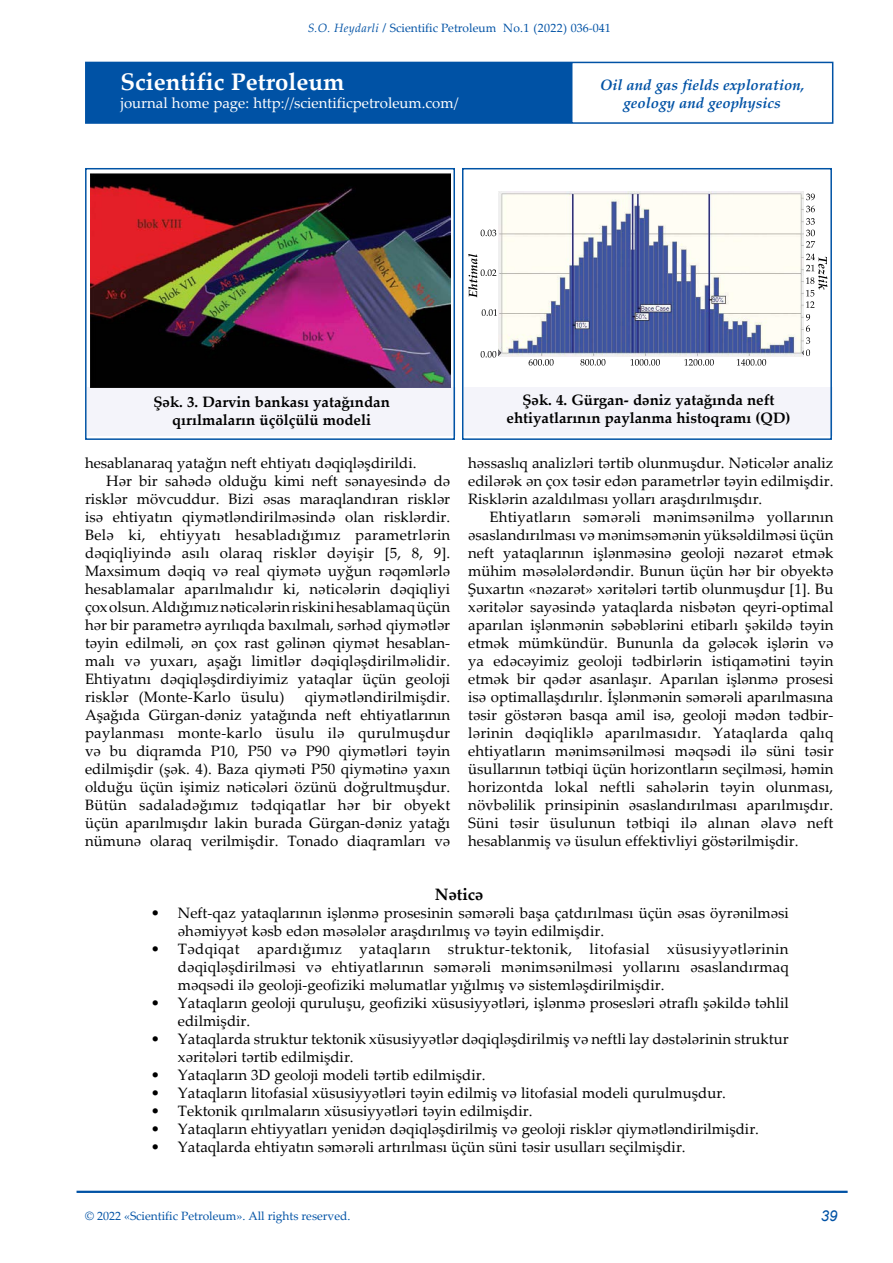
<style>
.page{position:relative;width:893px;height:1263px;background:#fff}
.page>*{position:absolute;margin:0;border:0;box-sizing:border-box;transform-origin:0 0}
.t1{font:700 24px "Palatino Linotype";color:#fff}
.t2{font:700 16.5px "Palatino Linotype";color:#000}
.t3{font:15px/18px "Palatino Linotype";color:#000;text-align:justify}
.t4{font:700 15px/18px "Palatino Linotype";color:#000;text-align:center}
.t5{font:15px "Palatino Linotype";color:#fff}
.t6{font:italic 700 15px/18px "Palatino Linotype";color:#0052a5;text-align:center}
.t7{font:15px "Palatino Linotype";letter-spacing:.02em;color:#000}
.t8{font:italic 15px "Arial";color:#0052a5}
.t9{font:12px "Palatino Linotype";color:#0052a5}
.s1{font-style:italic}
.s2{font-weight:700;font-style:italic}
</style>
<div class="page">
<hr style="left:77px;top:1191px;width:771px;height:2px;background:#0052a5">
<div style="left:571px;top:62px;width:262px;height:62px;border:2px solid #0052a5"></div>
<div style="left:86px;top:62px;width:484px;height:61px;background:#0052a5"></div>
<div style="left:85px;top:62px;width:486px;height:62px;border:2px solid #0052a5"></div>
<div style="left:87px;top:387px;width:369px;height:49px;background:#f4f4fa"></div>
<div style="left:464px;top:387px;width:369px;height:49px;background:#f4f4fa"></div>
<img style="left:90px;top:173px;width:360px;height:214px">
<svg style="left:481px;top:351px;width:15px;height:7px"></svg>
<svg style="left:806px;top:194px;width:9px;height:6px"></svg>
<svg style="left:806px;top:206px;width:9px;height:6px"></svg>
<svg style="left:806px;top:218px;width:9px;height:30px"></svg>
<svg style="left:806px;top:254px;width:21px;height:54px"></svg>
<svg style="left:806px;top:314px;width:4px;height:42px"></svg>
<svg style="left:737px;top:359px;width:29px;height:7px"></svg>
<svg style="left:684px;top:359px;width:30px;height:7px"></svg>
<svg style="left:630px;top:359px;width:30px;height:7px"></svg>
<svg style="left:580px;top:359px;width:25px;height:7px"></svg>
<svg style="left:529px;top:359px;width:25px;height:7px"></svg>
<svg style="left:481px;top:230px;width:15px;height:6px"></svg>
<svg style="left:468px;top:254px;width:28px;height:43px"></svg>
<svg style="left:482px;top:309px;width:15px;height:7px"></svg>
<img style="left:499px;top:191px;width:305px;height:165px">
<div style="left:85px;top:168px;width:370px;height:272px;border:2px solid #0053a5"></div>
<div style="left:462px;top:168px;width:370px;height:272px;border:2px solid #0053a5"></div>
<p class="t9" style="left:308px;top:20px;width:305px"><span class="s1">S.O. Heydarli</span> <span class="s2">/</span> Scientific Petroleum No.1 (2022) 036-041</p>
<h1 class="t1" style="left:121px;top:65px;width:225px">Scientific Petroleum</h1>
<p class="t5" style="left:121px;top:92px;width:339px">journal home page: http://scientificpetroleum.com/</p>
<p class="t6" style="left:600px;top:75px;width:206px">Oil and gas fields exploration, geology and geophysics</p>
<p class="t4" style="left:153px;top:392px;width:238px">Şək. 3. Darvin bankası yatağından qırılmaların üçölçülü modeli</p>
<p class="t4" style="left:506px;top:390px;width:285px">Şək. 4. Gürgan- dəniz yatağında neft ehtiyatlarının paylanma histoqramı (QD)</p>
<p class="t3" style="left:85px;top:453px;width:333px">hesablanaraq yatağın neft ehtiyatı dəqiqləşdirildi.</p>
<p class="t3" style="left:106px;top:471px;width:345px">Hər bir sahədə olduğu kimi neft sənayesində də</p>
<p class="t3" style="left:85px;top:489px;width:367px">risklər mövcuddur. Bizi əsas maraqlandıran risklər</p>
<p class="t3" style="left:85px;top:507px;width:367px">isə ehtiyatın qiymətləndirilməsində olan risklərdir.</p>
<p class="t7" style="left:85px;top:524px;width:367px">Belə ki, ehtiyyatı hesabladığımız parametrlərin</p>
<p class="t3" style="left:85px;top:543px;width:367px">dəqiqliyində asılı olaraq risklər dəyişir [5, 8, 9].</p>
<p class="t3" style="left:85px;top:561px;width:367px">Maxsimum dəqiq və real qiymətə uyğun rəqəmlərlə</p>
<p class="t3" style="left:85px;top:579px;width:367px">hesablamalar aparılmalıdır ki, nəticələrin dəqiqliyi</p>
<p class="t3" style="left:85px;top:597px;width:367px">çox olsun. Aldığımız nəticələrin riskini hesablamaq üçün</p>
<p class="t3" style="left:85px;top:615px;width:367px">hər bir parametrə ayrılıqda baxılmalı, sərhəd qiymətlər</p>
<p class="t3" style="left:85px;top:633px;width:367px">təyin edilməli, ən çox rast gəlinən qiymət hesablan-</p>
<p class="t3" style="left:85px;top:651px;width:367px">malı və yuxarı, aşağı limitlər dəqiqləşdirilməlidir.</p>
<p class="t3" style="left:85px;top:669px;width:367px">Ehtiyatını dəqiqləşdirdiyimiz yataqlar üçün geoloji</p>
<p class="t3" style="left:85px;top:687px;width:201px">risklər (Monte-Karlo üsulu)</p>
<p class="t3" style="left:85px;top:687px;width:367px;text-indent:220px">qiymətləndirilmişdir.<br>Aşağıda Gürgan-dəniz yatağında neft ehtiyatlarının paylanması monte-karlo üsulu ilə qurulmuşdur və bu diqramda P10, P50 və P90 qiymətləri təyin edilmişdir (şək. 4). Baza qiyməti P50 qiymətinə yaxın olduğu üçün işimiz nəticələri özünü doğrultmuşdur.<br>Bütün sadaladəğımız tədqiqatlar hər bir obyekt üçün aparılmışdır lakin burada Gürgan-dəniz yatağı nümunə olaraq verilmişdir. Tonado diaqramları və</p>
<p class="t3" style="left:468px;top:453px;width:367px">həssaslıq analizləri tərtib olunmuşdur. Nəticələr analiz edilərək ən çox təsir edən parametrlər təyin edilmişdir.<br>Risklərin azaldılması yolları araşdırılmışdır.</p>
<p class="t3" style="left:468px;top:507px;width:367px;text-indent:21px">Ehtiyatların səmərəli mənimsənilmə yollarının əsaslandırılması və mənimsəmənin yüksəldilməsi üçün neft yataqlarının işlənməsinə geoloji nəzarət etmək mühim məsələlərdəndir. Bunun üçün hər bir obyektə Şuxartın «nəzarət» xəritələri tərtib olunmuşdur [1]. Bu xəritələr sayəsində yataqlarda nisbətən qeyri-optimal aparılan işlənmənin səbəblərini etibarlı şəkildə təyin etmək mümkündür. Bununla da gələcək işlərin və ya edəcəyimiz geoloji tədbirlərin istiqamətini təyin etmək bir qədər asanlaşır. Aparılan işlənmə prosesi isə optimallaşdırılır. İşlənmənin səmərəli aparılmasına təsir göstərən basqa amil isə, geoloji mədən tədbir&shy;lərinin dəqiqliklə aparılmasıdır. Yataqlarda qalıq ehtiyatların mənimsənilməsi məqsədi ilə süni təsir üsullarının tətbiqi üçün horizontların seçilməsi, həmin horizontda lokal neftli sahələrin təyin olunması, növbəlilik prinsipinin əsaslandırılması aparılmışdır.<br>Süni təsir üsulunun tətbiqi ilə alınan əlavə neft hesablanmiş və üsulun effektivliyi göstərilmişdir.</p>
<p class="t2" style="left:435px;top:883px;width:50px">Nəticə</p>
<p class="t3" style="left:178px;top:903px;width:612px;text-indent:-27px">• Neft-qaz yataqlarının işlənmə prosesinin səmərəli başa çatdırılması üçün əsas öyrənilməsi əhəmiyyət kəsb edən məsələlər araşdırılmış və təyin edilmişdir.</p>
<p class="t3" style="left:178px;top:939px;width:613px;text-indent:-27px">• Tədqiqat apardığımız yataqların struktur-tektonik, litofasial xüsusiyyətlərinin dəqiqləşdirilməsi və ehtiyatlarının səmərəli mənimsənilməsi yollarını əsaslandırmaq məqsədi ilə geoloji-geofiziki məlumatlar yığılmış və sistemləşdirilmişdir.</p>
<p class="t3" style="left:178px;top:993px;width:612px;text-indent:-27px">• Yataqların geoloji quruluşu, geofiziki xüsusiyyətləri, işlənmə prosesləri ətraflı şəkildə təhlil edilmişdir.</p>
<p class="t3" style="left:178px;top:1029px;width:612px;text-indent:-27px">• Yataqlarda struktur tektonik xüsusiyyətlər dəqiqləşdirilmiş və neftli lay dəstələrinin struktur xəritələri tərtib edilmişdir.</p>
<p class="t3" style="left:151px;top:1065px;width:336px">• Yataqların 3D geoloji modeli tərtib edilmişdir.</p>
<p class="t3" style="left:151px;top:1083px;width:577px">• Yataqların litofasial xüsusiyyətləri təyin edilmiş və litofasial modeli qurulmuşdur.</p>
<p class="t3" style="left:151px;top:1101px;width:383px">• Tektonik qırılmaların xüsusiyyətləri təyin edilmişdir.</p>
<p class="t3" style="left:151px;top:1119px;width:610px">• Yataqların ehtiyyatları yenidən dəqiqləşdirilmiş və geoloji risklər qiymətləndirilmişdir.</p>
<p class="t3" style="left:151px;top:1137px;width:536px">• Yataqlarda ehtiyatın səmərəli artırılması üçün süni təsir usulları seçilmişdir.</p>
<p class="t9" style="left:85px;top:1207px;width:267px">© 2022 «Scientific Petroleum». All rights reserved.</p>
<p class="t8" style="left:821px;top:1205px;width:18px">39</p>
</div>
